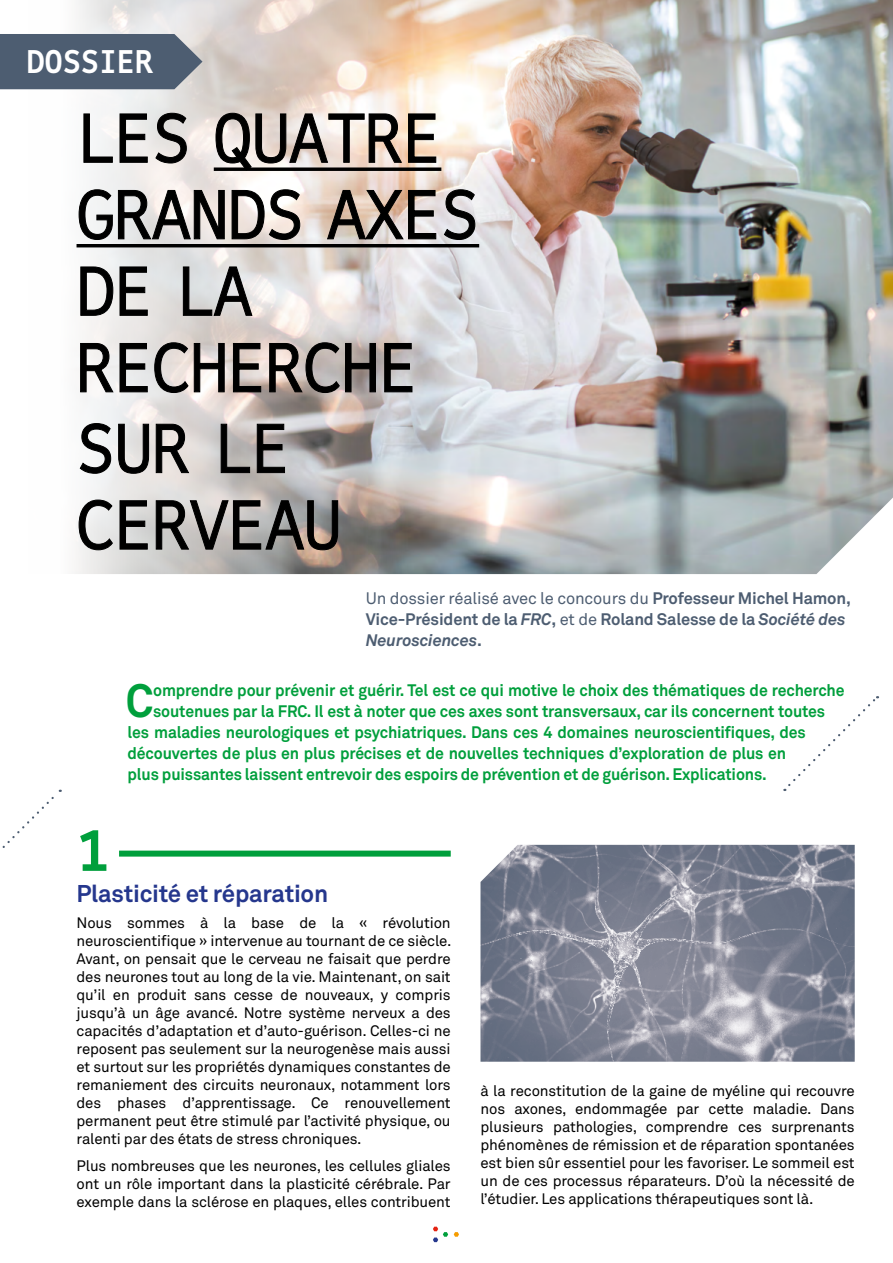
<style>
.page{position:relative;width:893px;height:1263px;background:#fff}
.page>*{position:absolute;margin:0;border:0;box-sizing:border-box;transform-origin:0 0}
.t1{font:69px/77.4px "Comb Pro";letter-spacing:-.01em;color:#000}
.t2{font:700 63px "Comb Pro";color:#009f3c}
.t3{font:700 46.05px "Akkurat Std";color:#009f3c;scale:.96 1}
.t4{font:700 33px "Comb Pro";color:#fff}
.t5{font:700 24px "Akkurat Std";letter-spacing:-.01em;color:#25378d}
.t6{font:700 16.5px "Akkurat Std";letter-spacing:-.01em;color:#009f3c;scale:.96 1}
.t7{font:700 16.5px/21px "Akkurat Std";letter-spacing:-.01em;color:#4d5d71}
.t8{font:15px/18px "Akkurat Std";letter-spacing:-.01em;color:#000;text-align:justify}
.s1{font-weight:400}
.s2{font-style:italic}
</style>
<div class="page">
<img style="left:28px;top:0;width:865px;height:574px">
<svg style="left:454px;top:1232px;width:5px;height:5px"></svg>
<svg style="left:433px;top:1227px;width:15px;height:15px"></svg>
<svg style="left:784px;top:696px;width:94px;height:95px"></svg>
<img style="left:480px;top:845px;width:375px;height:217px">
<div style="left:0;top:34px;width:202px;height:55px;background:#4d5d71"></div>
<svg style="left:214px;top:167px;width:227px;height:4px"></svg>
<hr style="left:77px;top:244px;width:402px;height:3px;background:#000">
<svg style="left:83px;top:113px;width:30px;height:50px"></svg>
<svg style="left:119px;top:113px;width:29px;height:50px"></svg>
<svg style="left:155px;top:112px;width:32px;height:52px;background:#c9c6c3"></svg>
<svg style="left:215px;top:112px;width:221px;height:59px;background:#cabfb7"></svg>
<svg style="left:78px;top:189px;width:147px;height:51px"></svg>
<svg style="left:231px;top:189px;width:69px;height:51px"></svg>
<svg style="left:327px;top:190px;width:109px;height:50px;background:#c6b5ab"></svg>
<svg style="left:443px;top:189px;width:33px;height:51px;background:#c8c6c9"></svg>
<svg style="left:80px;top:266px;width:68px;height:50px"></svg>
<svg style="left:183px;top:266px;width:70px;height:50px;background:#c6c6c6"></svg>
<svg style="left:80px;top:343px;width:68px;height:50px"></svg>
<svg style="left:154px;top:342px;width:71px;height:51px;background:#cfc8c4"></svg>
<svg style="left:233px;top:343px;width:28px;height:50px"></svg>
<svg style="left:269px;top:342px;width:107px;height:51px;background:#aba09c"></svg>
<svg style="left:384px;top:343px;width:29px;height:50px"></svg>
<svg style="left:79px;top:423px;width:32px;height:51px"></svg>
<svg style="left:118px;top:423px;width:31px;height:51px;background:#c6c4c3"></svg>
<svg style="left:155px;top:423px;width:35px;height:50px;background:#c6c0bd"></svg>
<svg style="left:220px;top:423px;width:30px;height:50px"></svg>
<svg style="left:256px;top:423px;width:29px;height:50px"></svg>
<svg style="left:78px;top:499px;width:35px;height:51px"></svg>
<svg style="left:119px;top:500px;width:29px;height:50px"></svg>
<svg style="left:155px;top:500px;width:183px;height:50px;background:#a6a29f"></svg>
<div style="left:119px;top:851px;width:332px;height:6px;background:#009f3c"></div>
<svg style="left:2px;top:790px;width:59px;height:58px"></svg>
<h3 class="t4" style="left:27px;top:37px;width:19px">DOSSIER</h3>
<h1 class="t1" style="left:77px;top:96px;width:404px">LES QUATRE<br>GRANDS AXES<br>DE LA<br>RECHERCHE<br>SUR LE<br>CERVEAU</h1>
<p class="t7" style="left:366px;top:588px;width:487px"><span class="s1">U n dossier réalisé avec le concours du</span> Professeur Michel Hamon,<br>Vice-Président de la <span class="s2">FRC</span>, <span class="s1">et de</span> Roland Salesse de la <span class="s2">Société des<br>Neurosciences</span>.</p>
<h2 class="t2" style="left:77px;top:803px;width:37px">1</h2>
<h3 class="t3" style="left:126px;top:672px;width:30px">C</h3>
<p class="t6" style="left:153px;top:680px;width:722px">omprendre pour prévenir et guérir. Tel est ce qui motive le choix des thématiques de recherche</p>
<p class="t6" style="left:153px;top:701px;width:701px">soutenues par la FRC. Il est à noter que ces axes sont transversaux, car ils concernent toutes</p>
<p class="t6" style="left:128px;top:722px;width:708px">les maladies neurologiques et psychiatriques. Dans ces 4 domaines neuroscientifiques, des</p>
<p class="t6" style="left:128px;top:743px;width:687px">découvertes de plus en plus précises et de nouvelles techniques d’exploration de plus en</p>
<p class="t6" style="left:128px;top:764px;width:667px">plus puissantes laissent entrevoir des espoirs de prévention et de guérison. Explications.</p>
<h3 class="t5" style="left:77px;top:879px;width:253px">Plasticité et réparation</h3>
<p class="t8" style="left:77px;top:914px;width:376px">Nous sommes à la base de la « révolution neuroscientifique » intervenue au tournant de ce siècle.<br>Avant, on pensait que le cerveau ne faisait que perdre des neurones tout au long de la vie. Maintenant, on sait qu’il en produit sans cesse de nouveaux, y compris jusqu’à un âge avancé. Notre système nerveux a des capacités d’adaptation et d’auto-guérison. Celles-ci ne reposent pas seulement sur la neurogenèse mais aussi et surtout sur les propriétés dynamiques constantes de remaniement des circuits neuronaux, notamment lors des phases d’apprentissage. Ce renouvellement permanent peut être stimulé par l’activité physique, ou ralenti par des états de stress chroniques.</p>
<p class="t8" style="left:77px;top:1157px;width:376px">Plus nombreuses que les neurones, les cellules gliales ont un rôle important dans la plasticité cérébrale. Par exemple dans la sclérose en plaques, elles contribuent</p>
<p class="t8" style="left:480px;top:1082px;width:376px">à la reconstitution de la gaine de myéline qui recouvre nos axones, endommagée par cette maladie. Dans plusieurs pathologies, comprendre ces surprenants phénomènes de rémission et de réparation spontanées est bien sûr essentiel pour les favoriser. Le sommeil est un de ces processus réparateurs. D’où la nécessité de l’étudier. Les applications thérapeutiques sont là.</p>
</div>
